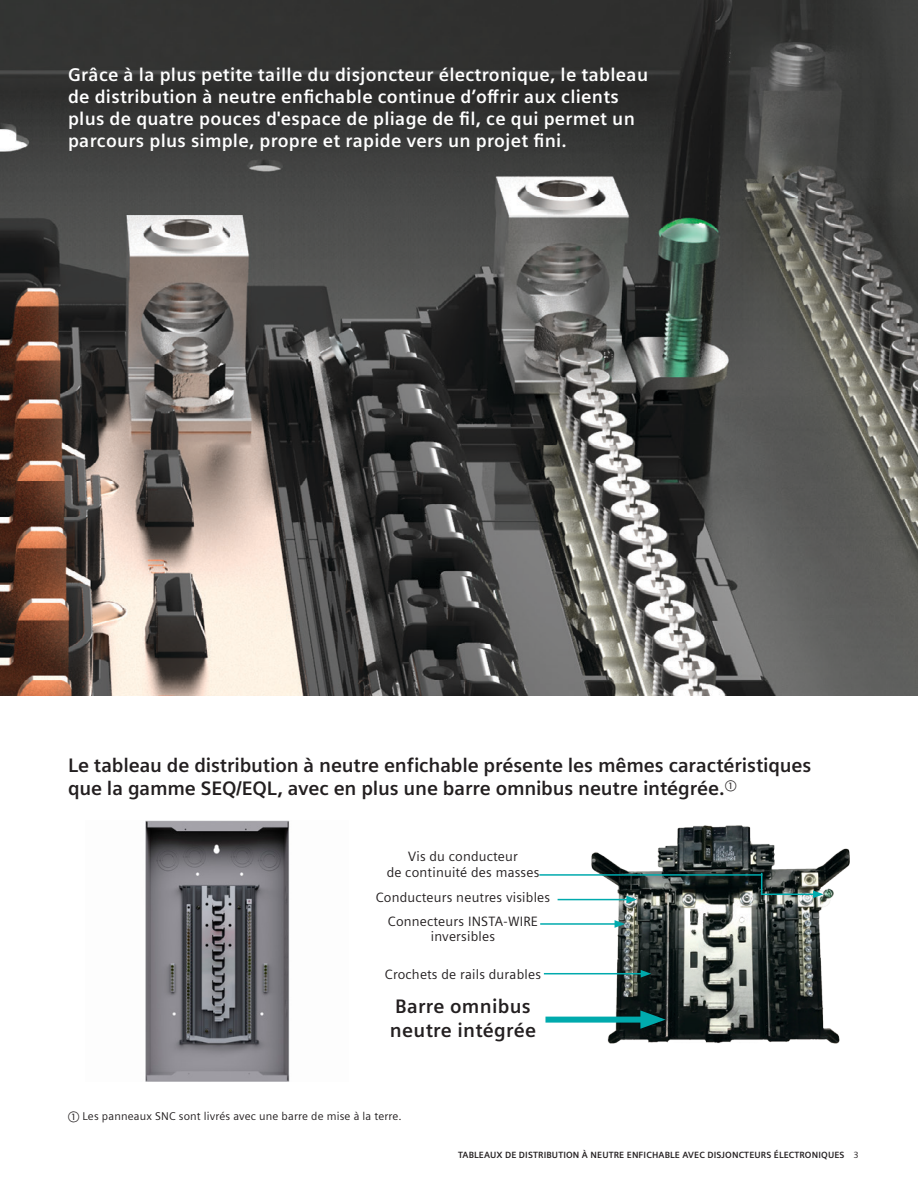
<style>
.page{position:relative;width:918px;height:1188px;background:#fff}
.page>*{position:absolute;margin:0;border:0;box-sizing:border-box;transform-origin:0 0}
.t1{font:700 19.5px/23.4px "Siemens Sans";letter-spacing:-.005em;color:#231f20}
.t2{font:700 19.5px/23.5px "Siemens Sans";letter-spacing:.015em;color:#231f20}
.t3{font:700 18.3px/22px "Siemens Sans";letter-spacing:.015em;color:#fff}
.t4{font:13.5px/16.5px "Siemens Sans";letter-spacing:.015em;color:#231f20;text-align:center}
.t5{font:11.25px "Siemens Sans";letter-spacing:.015em;color:#231f20}
.t6{font:700 9px "Siemens Sans";letter-spacing:.015em;color:#231f20}
.s1{font-family:"European Pi One"}
.s2{font-weight:400}
</style>
<div class="page">
<img style="left:0;top:0;width:918px;height:696px">
<img style="left:586px;top:825px;width:264px;height:219px">
<hr style="left:539px;top:874px;width:223px;height:2px;background:#00aaad">
<svg style="left:761px;top:873px;width:1px;height:21px"></svg>
<hr style="left:761px;top:894px;width:54px;height:1px;background:#00aaad">
<svg style="left:813px;top:890px;width:11px;height:8px"></svg>
<hr style="left:558px;top:899px;width:71px;height:1px;background:#00aaad">
<svg style="left:626px;top:896px;width:11px;height:7px"></svg>
<hr style="left:540px;top:923px;width:77px;height:2px;background:#00aaad">
<svg style="left:615px;top:920px;width:10px;height:8px"></svg>
<hr style="left:544px;top:973px;width:99px;height:1px;background:#00aaad">
<svg style="left:641px;top:970px;width:10px;height:8px"></svg>
<div style="left:545px;top:1017px;width:106px;height:6px;background:#00aaad"></div>
<svg style="left:640px;top:1010px;width:26px;height:19px"></svg>
<img style="left:145px;top:820px;width:145px;height:262px">
<p class="t3" style="left:68px;top:62px;width:582px">Grâce à la plus petite taille du disjoncteur électronique, le tableau de distribution à neutre enfichable continue d’offrir aux clients plus de quatre pouces d'espace de pliage de fil, ce qui permet un parcours plus simple, propre et rapide vers un projet fini.</p>
<p class="t1" style="left:68px;top:752px;width:745px">Le tableau de distribution à neutre enfichable présente les mêmes caractéristiques que la gamme SEQ</p>
<p class="t1" style="left:236px;top:776px;width:18px">/EQL</p>
<p class="t1" style="left:277px;top:776px;width:461px">, avec en plus une barre omnibus neutre intégrée.<sup>a</sup></p>
<p class="t4" style="left:387px;top:847px;width:154px">Vis du conducteur<br>de continuité des masses</p>
<p class="t4" style="left:376px;top:885px;width:176px;line-height:23.5px">Conducteurs neutres visibles<br>Connecteurs INSTA-WIRE</p>
<p class="t4" style="left:431px;top:927px;width:66px">inversibles</p>
<p class="t4" style="left:385px;top:965px;width:158px">Crochets de rails durables</p>
<p class="t2" style="left:390px;top:993px;width:148px">Barre omnibus neutre intégrée</p>
<p class="t5" style="left:68px;top:1108px;width:335px"><span class="s1">a</span> Les panneaux SNC sont livrés avec une barre de mise à la terre.</p>
<p class="t6" style="left:458px;top:1148px;width:402px">Tableaux de distribution à neutre enfichable avec disjoncteurs électroniques <span class="s2">3</span></p>
</div>
